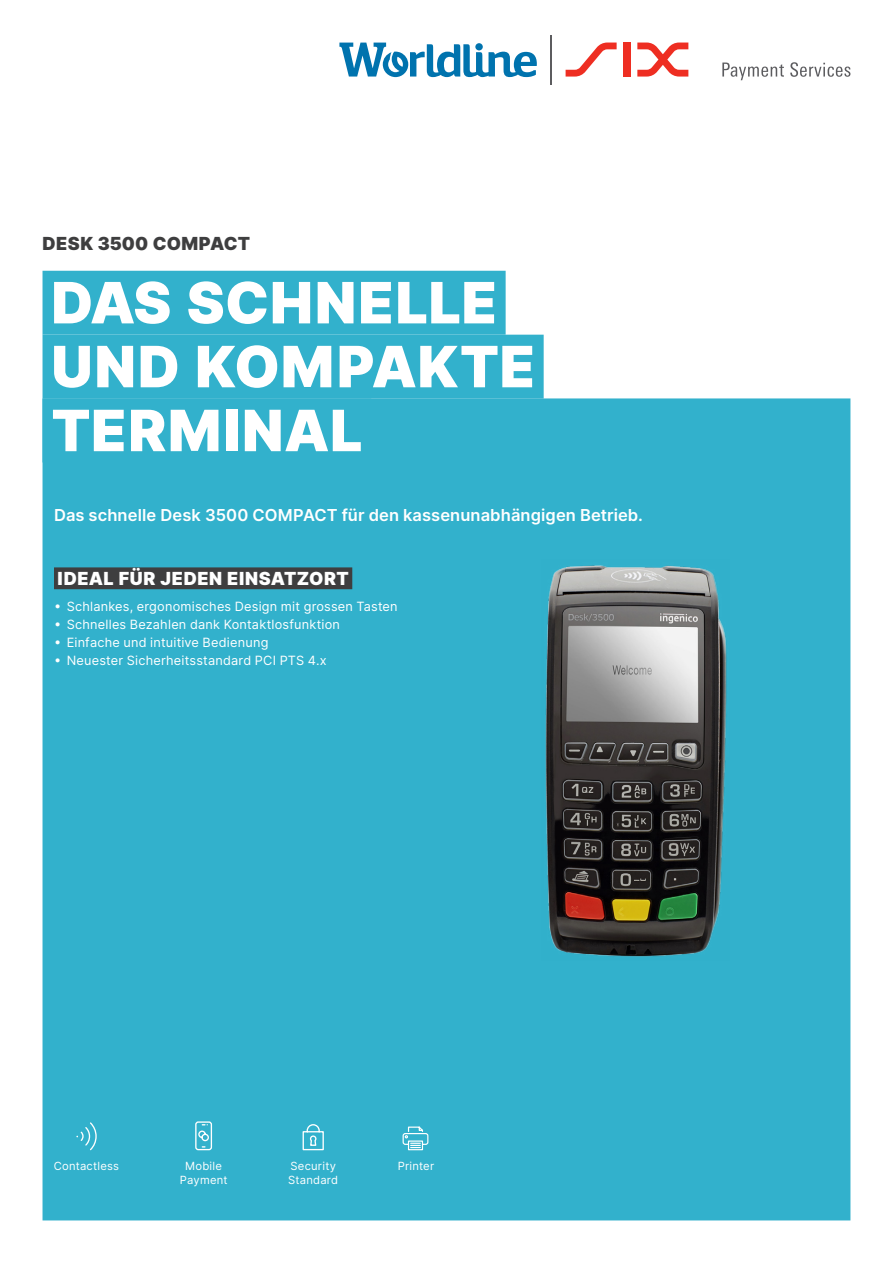
<style>
.page{position:relative;width:893px;height:1263px;background:#fff}
.page>*{position:absolute;margin:0;border:0;box-sizing:border-box;transform-origin:0 0}
.t1{font:900 57px/63.9px "Inter";letter-spacing:.02em;color:#fff}
.t2{font:900 18px "Inter";letter-spacing:.03em;color:#fff}
.t3{font:900 18px "Inter";letter-spacing:.005em;color:#3e3e3f}
.t4{font:600 16.5px "Inter";letter-spacing:.005em;color:#fff}
.t5{font:12.75px "Inter";letter-spacing:.015em;color:#fff}
.t6{font:11.25px/13.5px "Inter";letter-spacing:.02em;color:#fff;text-align:center}
</style>
<div class="page">
<div style="left:43px;top:398px;width:807px;height:822px;background:#32b1cc"></div>
<div style="left:43px;top:271px;width:463px;height:64px;background:#32b1cc"></div>
<div style="left:43px;top:335px;width:501px;height:64px;background:#32b1cc"></div>
<div style="left:43px;top:399px;width:328px;height:63px;background:#32b1cc"></div>
<svg style="left:339px;top:43px;width:198px;height:34px"></svg>
<svg style="left:566px;top:43px;width:51px;height:34px"></svg>
<div style="left:623px;top:43px;width:8px;height:34px;background:#ee2e22"></div>
<svg style="left:637px;top:43px;width:51px;height:34px"></svg>
<svg style="left:722px;top:62px;width:128px;height:18px"></svg>
<hr style="left:550px;top:35px;width:2px;height:49px;background:#5c5c5f">
<div style="left:54px;top:567px;width:298px;height:22px;background:#3e3e3f"></div>
<svg style="left:76px;top:1121px;width:21px;height:30px"></svg>
<svg style="left:402px;top:1126px;width:27px;height:25px"></svg>
<svg style="left:302px;top:1123px;width:22px;height:28px"></svg>
<svg style="left:195px;top:1121px;width:18px;height:30px"></svg>
<img style="left:542px;top:559px;width:187px;height:401px">
<h2 class="t3" style="left:43px;top:231px;width:209px">DESK 3500 COMPACT</h2>
<h1 class="t1" style="left:51px;top:269px;width:485px">DAS SCHNELLE<br>UND KOMPAKTE<br>TERMINAL</h1>
<p class="t4" style="left:54px;top:503px;width:590px">Das schnelle Desk 3500 COMPACT für den kassenunabhängigen Betrieb.</p>
<h2 class="t2" style="left:58px;top:565px;width:293px">IDEAL FÜR JEDEN EINSATZORT</h2>
<p class="t5" style="left:54px;top:597px;width:345px">• Schlankes, ergonomisches Design mit grossen Tasten</p>
<p class="t5" style="left:54px;top:615px;width:288px">• Schnelles Bezahlen dank Kontaktlosfunktion</p>
<p class="t5" style="left:54px;top:633px;width:216px">• Einfache und intuitive Bedienung</p>
<p class="t5" style="left:54px;top:651px;width:274px">• Neuester Sicherheitsstandard PCI PTS 4.x</p>
<p class="t6" style="left:54px;top:1159px;width:67px">Contactless</p>
<p class="t6" style="left:290px;top:1159px;width:47px">Security</p>
<p class="t6" style="left:398px;top:1159px;width:38px">Printer</p>
<p class="t6" style="left:288px;top:1173px;width:52px">Standard</p>
<p class="t6" style="left:180px;top:1159px;width:49px">Mobile<br>Payment</p>
</div>
